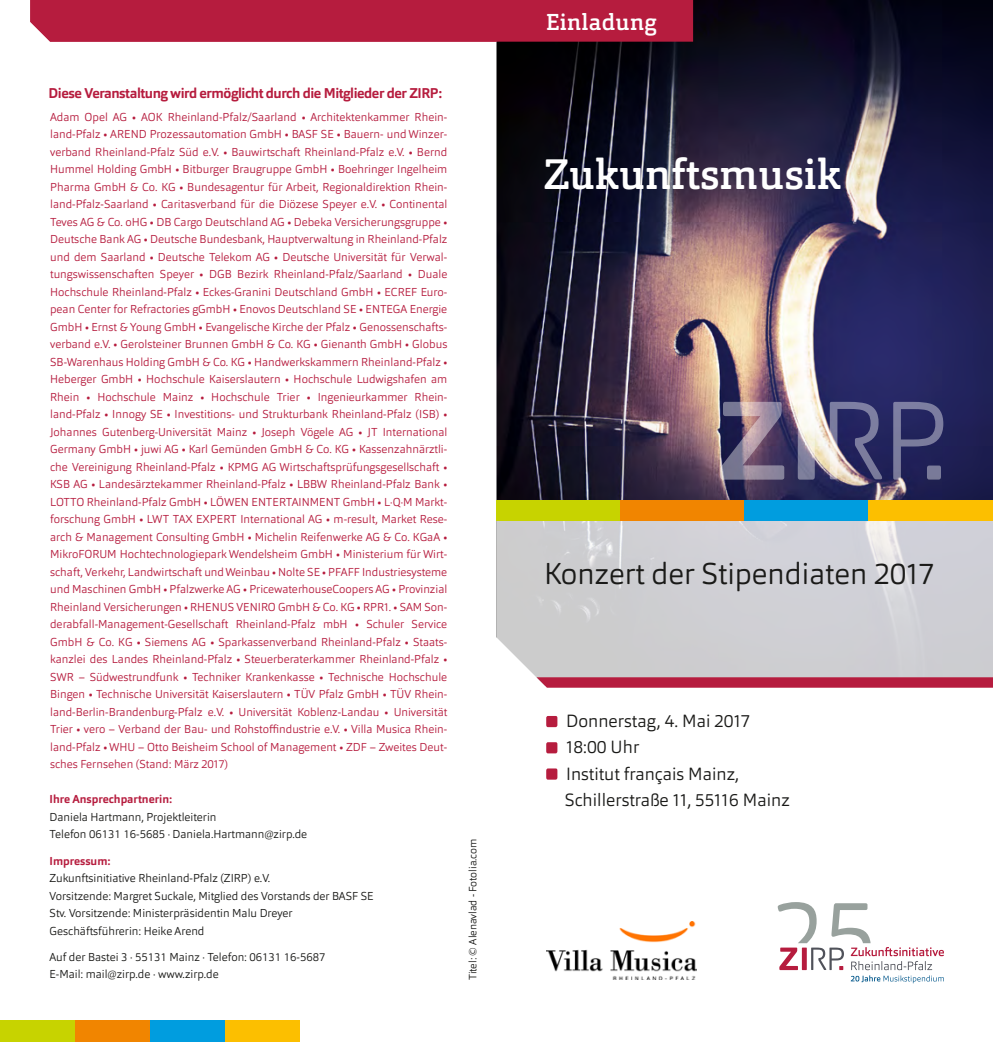
<style>
.page{position:relative;width:993px;height:1042px;background:#fff}
.page>*{position:absolute;margin:0;border:0;box-sizing:border-box;transform-origin:0 0}
.H2-Headline_2{font:500 42px "Orgon Slab";color:#fff}
.Subhead_Titel{font:300 29.75px "Orgon";color:#1a1a18}
.Einladung{font:500 22.75px "Orgon Slab";letter-spacing:.01em;color:#fff}
.T1-Text_linksbündig{font:300 17.5px/26.2px "Orgon";color:#1a1a18}
.T1-Text_linksbündig-2{font:700 14px "Orgon";letter-spacing:-.03em;color:#b61c3e}
.t1{font:300 11.38px/17.5px "Orgon";color:#b61c3e;text-align:justify}
.t2{font:300 11.38px "Orgon";color:#1a1a18}
.t3{font:700 11.38px "Orgon";color:#b61c3e}
.t4{font:300 10.5px "Orgon";color:#1a1a18}
</style>
<div class="page">
<img style="left:496px;top:0;width:496px;height:500px">
<div style="left:546px;top:716px;width:11px;height:11px;background:#b61c3e;border-radius:2px"></div>
<div style="left:546px;top:742px;width:11px;height:11px;background:#b61c3e;border-radius:2px"></div>
<div style="left:546px;top:768px;width:11px;height:11px;background:#b61c3e;border-radius:2px"></div>
<div style="left:496px;top:521px;width:496px;height:156px;background:#cfcfd3"></div>
<svg style="left:829px;top:402px;width:52px;height:77px;background:#605e84"></svg>
<svg style="left:892px;top:402px;width:51px;height:77px;background:#414272"></svg>
<svg style="left:719px;top:402px;width:65px;height:78px;background:#766883"></svg>
<svg style="left:797px;top:402px;width:17px;height:78px"></svg>
<div style="left:926px;top:465px;width:14px;height:14px;background:#797a99;border-radius:3px"></div>
<svg style="left:536px;top:677px;width:456px;height:11px;background:#b92948"></svg>
<div style="left:496px;top:500px;width:124px;height:21px;background:#c7d300"></div>
<div style="left:620px;top:500px;width:124px;height:21px;background:#f18500"></div>
<div style="left:744px;top:500px;width:124px;height:21px;background:#009ddf"></div>
<div style="left:868px;top:500px;width:124px;height:21px;background:#fcbf00"></div>
<div style="left:0;top:1020px;width:75px;height:22px;background:#c7d300"></div>
<div style="left:75px;top:1020px;width:75px;height:22px;background:#f18500"></div>
<div style="left:150px;top:1020px;width:75px;height:22px;background:#009ddf"></div>
<div style="left:225px;top:1020px;width:75px;height:22px;background:#fcbf00"></div>
<div style="left:30px;top:0;width:663px;height:42px;background:#b61c3e"></div>
<img style="left:546px;top:921px;width:150px;height:58px">
<svg style="left:777px;top:902px;width:166px;height:81px"></svg>
<p class="T1-Text_linksbündig-2" style="left:49px;top:84px;width:395px">Diese Veranstaltung wird ermöglicht durch die Mitglieder der ZIRP:</p>
<p class="t1" style="left:50px;top:108px;width:398px">Adam Opel AG • AOK Rheinland-Pfalz/Saarland • Architektenkammer Rhein&shy;land-Pfalz • AREND Prozessautomation GmbH • BASF SE • Bauern- und Winzer&shy;verband Rheinland-Pfalz Süd e.V. • Bauwirtschaft Rheinland-Pfalz e.V. • Bernd Hummel Holding GmbH • Bitburger Braugruppe GmbH • Boehringer Ingelheim Pharma GmbH &amp; Co. KG • Bundesagentur für Arbeit, Regionaldirektion Rhein&shy;land-Pfalz-Saarland • Caritasverband für die Diözese Speyer e.V. • Continental Teves AG &amp; Co. oHG • DB Cargo Deutschland AG • Debeka Versicherungsgruppe • Deutsche Bank AG • Deutsche Bundesbank, Hauptverwaltung in Rheinland-Pfalz und dem Saarland • Deutsche Telekom AG • Deutsche Universität für Verwal&shy;tungswissenschaften Speyer • DGB Bezirk Rheinland-Pfalz/Saarland • Duale Hochschule Rheinland-Pfalz • Eckes-Granini Deutschland GmbH • ECREF Euro&shy;pean Center for Refractories gGmbH • Enovos Deutschland SE • ENTEGA Energie GmbH • Ernst &amp; Young GmbH • Evangelische Kirche der Pfalz • Genossenschafts&shy;verband e.V. • Gerolsteiner Brunnen GmbH &amp; Co. KG • Gienanth GmbH • Globus SB-Warenhaus Holding GmbH &amp; Co. KG • Handwerkskammern Rheinland-Pfalz • Heberger GmbH • Hochschule Kaiserslautern • Hochschule Ludwigshafen am Rhein • Hochschule Mainz • Hochschule Trier • Ingenieurkammer Rhein&shy;land-Pfalz • Innogy SE • Investitions- und Strukturbank Rheinland-Pfalz (ISB) • Johannes Gutenberg-Universität Mainz • Joseph Vögele AG • JT International Germany GmbH • juwi AG • Karl Gemünden GmbH &amp; Co. KG • Kassenzahnärztli&shy;che Vereinigung Rheinland-Pfalz • KPMG AG Wirtschaftsprüfungsgesellschaft • KSB AG • Landesärztekammer Rheinland-Pfalz • LBBW Rheinland-Pfalz Bank • LOTTO Rheinland-Pfalz GmbH • LÖWEN ENTERTAINMENT GmbH • L∙Q∙M Markt&shy;forschung GmbH • LWT TAX EXPERT International AG • m-result, Market Rese&shy;arch &amp; Management Consulting GmbH • Michelin Reifenwerke AG &amp; Co. KGaA • MikroFORUM Hochtechnologiepark Wendelsheim GmbH • Ministerium für Wirt&shy;schaft, Verkehr, Landwirtschaft und Weinbau • Nolte SE • PFAFF Industriesysteme und Maschinen GmbH • Pfalzwerke AG • PricewaterhouseCoopers AG • Provinzial Rheinland Versicherungen • RHENUS VENIRO GmbH &amp; Co. KG • RPR1. • SAM Son&shy;derabfall-Management-Gesellschaft Rheinland-Pfalz mbH • Schuler Service GmbH &amp; Co. KG • Siemens AG • Sparkassenverband Rheinland-Pfalz • Staats&shy;kanzlei des Landes Rheinland-Pfalz • Steuerberaterkammer Rheinland-Pfalz • SWR – Südwestrundfunk • Techniker Krankenkasse • Technische Hochschule Bingen • Technische Universität Kaiserslautern • TÜV Pfalz GmbH • TÜV Rhein&shy;land-Berlin-Brandenburg-Pfalz e.V. • Universität Koblenz-Landau • Universität Trier • vero – Verband der Bau- und Rohstoffindustrie e.V. • Villa Musica Rhein&shy;land-Pfalz • WHU – Otto Beisheim School of Management • ZDF – Zweites Deut&shy;sches Fernsehen (Stand: März 2017)</p>
<p class="t3" style="left:50px;top:792px;width:124px">Ihre Ansprechpartnerin:</p>
<p class="t2" style="left:50px;top:810px;width:168px">Daniela Hartmann, Projektleiterin</p>
<p class="t2" style="left:50px;top:827px;width:259px">Telefon 06131 16-5685 · Daniela.Hartmann@zirp.de</p>
<p class="t3" style="left:50px;top:853px;width:62px">Impressum:</p>
<p class="t2" style="left:50px;top:871px;width:222px">Zukunftsinitiative Rheinland-Pfalz (ZIRP) e.V.</p>
<p class="t2" style="left:50px;top:888px;width:325px">Vorsitzende: Margret Suckale, Mitglied des Vorstands der BASF SE</p>
<p class="t2" style="left:50px;top:906px;width:244px">Stv. Vorsitzende: Ministerpräsidentin Malu Dreyer</p>
<p class="t2" style="left:50px;top:923px;width:156px">Geschäftsführerin: Heike Arend</p>
<p class="t2" style="left:50px;top:950px;width:277px">Auf der Bastei 3 · 55131 Mainz · Telefon: 06131 16-5687</p>
<p class="t2" style="left:50px;top:967px;width:170px">E-Mail: mail@zirp.de · www.zirp.de</p>
<p class="t4" style="left:466px;top:980px;width:143px;rotate:-90deg">Titel: © Alenavlad - Fotolia.com</p>
<p class="Einladung" style="left:546px;top:7px;width:112px">Einladung</p>
<p class="H2-Headline_2" style="left:543px;top:148px;width:299px">Zukunftsmusik</p>
<p class="Subhead_Titel" style="left:544px;top:555px;width:391px">Konzert der Stipendiaten 2017</p>
<p class="T1-Text_linksbündig" style="left:566px;top:708px;width:185px">Donnerstag, 4. Mai 2017</p>
<p class="T1-Text_linksbündig" style="left:566px;top:734px;width:75px">18:00 Uhr</p>
<p class="T1-Text_linksbündig" style="left:564px;top:760px;width:226px">Institut français Mainz,<br>Schillerstraße 11, 55116 Mainz</p>
</div>
